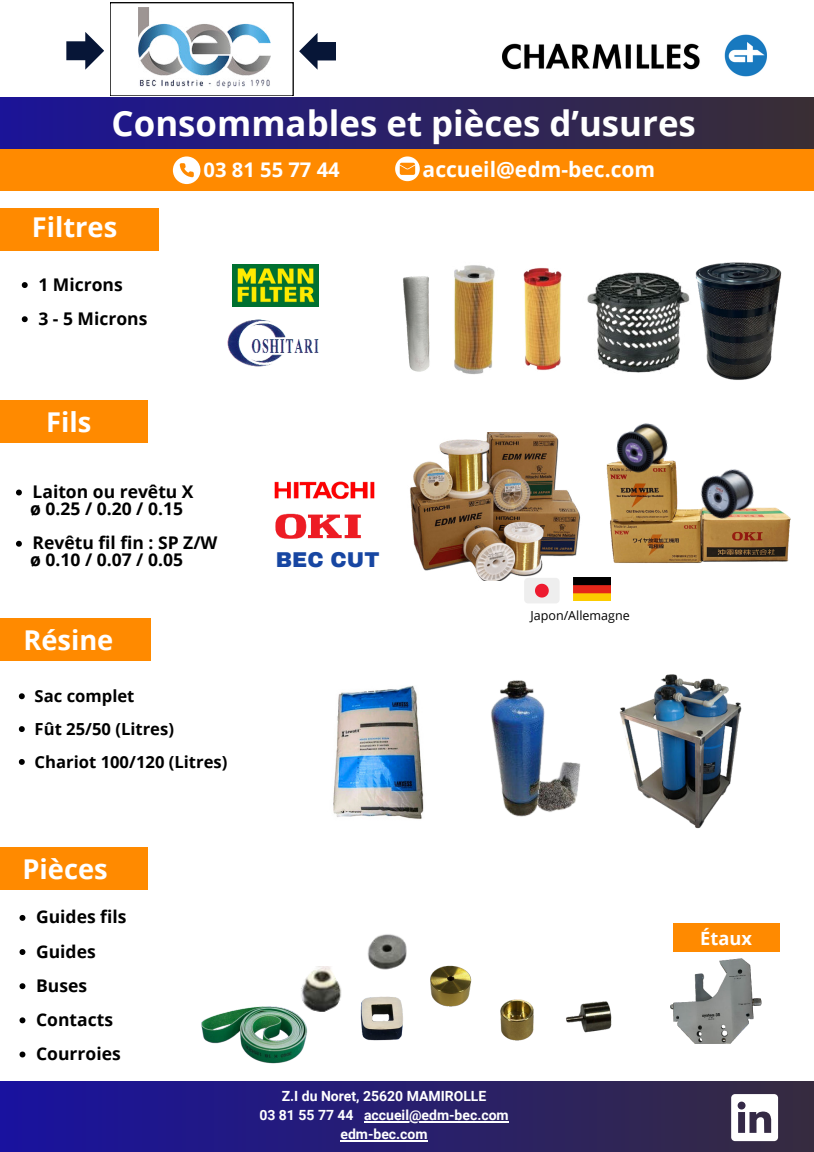
<style>
.page{position:relative;width:814px;height:1152px;background:#fff}
.page>*{position:absolute;margin:0;border:0;box-sizing:border-box;transform-origin:0 0}
.t1{font:700 34.82px "Open Sans";color:#fff}
.t2{font:700 27.3px "Open Sans";color:#fff}
.t3{font:700 21.09px "Open Sans";color:#fff}
.t4{font:900 21px "Archivo";color:#1746a2}
.t5{font:700 20.21px "Open Sans";color:#fff}
.t6{font:700 18.29px "Open Sans";color:#fff}
.t7{font:700 17.5px/34.1px "Open Sans";color:#000}
.t8{font:700 16.62px/32.8px "Open Sans";color:#000}
.t9{font:700 14px/19.1px "Roboto";color:#fff;text-align:center}
.t10{font:12.51px "Open Sans";color:#000}
</style>
<div class="page">
<div style="left:0;top:1080px;width:814px;height:71px;background:linear-gradient(to right,#18119e,#3b3043)"></div>
<svg style="left:731px;top:1093px;width:47px;height:47px"></svg>
<div style="left:0;top:146px;width:814px;height:45px;background:#ff8a00"></div>
<div style="left:0;top:98px;width:814px;height:50px;background:linear-gradient(to right,#1b1498,#3a2e34)"></div>
<div style="left:0;top:208px;width:159px;height:42px;background:#ff8a00"></div>
<img style="left:623px;top:272px;width:14px;height:101px">
<img style="left:637px;top:262px;width:145px;height:118px">
<div style="left:0;top:400px;width:147px;height:42px;background:#ff8a00"></div>
<img style="left:410px;top:432px;width:166px;height:148px">
<div style="left:0;top:618px;width:151px;height:42px;background:#ff8a00"></div>
<div style="left:0;top:847px;width:148px;height:42px;background:#ff8a00"></div>
<img style="left:491px;top:680px;width:90px;height:137px">
<img style="left:333px;top:685px;width:91px;height:134px">
<img style="left:233px;top:264px;width:85px;height:41px">
<img style="left:227px;top:305px;width:92px;height:62px">
<img style="left:619px;top:674px;width:123px;height:154px">
<svg style="left:173px;top:156px;width:27px;height:28px"></svg>
<svg style="left:395px;top:156px;width:25px;height:25px"></svg>
<img style="left:576px;top:490px;width:215px;height:73px">
<img style="left:668px;top:469px;width:114px;height:88px">
<img style="left:606px;top:423px;width:80px;height:67px">
<img style="left:274px;top:481px;width:101px;height:19px">
<img style="left:275px;top:513px;width:86px;height:25px">
<svg style="left:110px;top:3px;width:183px;height:93px"></svg>
<svg style="left:66px;top:32px;width:38px;height:38px"></svg>
<svg style="left:299px;top:33px;width:37px;height:37px"></svg>
<img style="left:502px;top:34px;width:265px;height:43px">
<img style="left:559px;top:271px;width:64px;height:101px">
<img style="left:464px;top:265px;width:95px;height:109px">
<img style="left:403px;top:267px;width:74px;height:107px">
<img style="left:310px;top:966px;width:14px;height:46px">
<img style="left:324px;top:966px;width:120px;height:75px">
<img style="left:429px;top:965px;width:43px;height:40px">
<img style="left:500px;top:999px;width:34px;height:42px">
<img style="left:566px;top:1001px;width:46px;height:32px">
<img style="left:354px;top:934px;width:70px;height:40px">
<hr style="left:364px;top:1121px;width:145px;height:1px;background:#fff">
<hr style="left:340px;top:1140px;width:88px;height:1px;background:#fff">
<img style="left:192px;top:974px;width:126px;height:126px">
<div style="left:673px;top:923px;width:107px;height:28px;background:#ff8a00"></div>
<img style="left:670px;top:951px;width:110px;height:93px">
<div style="left:524px;top:577px;width:35px;height:26px;background:#eee;border-radius:4px"></div>
<svg style="left:535px;top:583px;width:14px;height:14px"></svg>
<img style="left:574px;top:577px;width:36px;height:23px">
<svg style="left:16px;top:489px;width:6px;height:6px"></svg>
<svg style="left:16px;top:540px;width:6px;height:6px"></svg>
<svg style="left:20px;top:914px;width:5px;height:6px"></svg>
<svg style="left:20px;top:949px;width:5px;height:5px"></svg>
<svg style="left:20px;top:983px;width:5px;height:5px"></svg>
<svg style="left:20px;top:1017px;width:5px;height:5px"></svg>
<svg style="left:20px;top:1051px;width:5px;height:6px"></svg>
<svg style="left:19px;top:693px;width:6px;height:6px"></svg>
<svg style="left:19px;top:726px;width:6px;height:5px"></svg>
<svg style="left:19px;top:759px;width:6px;height:5px"></svg>
<svg style="left:22px;top:282px;width:6px;height:6px"></svg>
<svg style="left:22px;top:316px;width:6px;height:6px"></svg>
<h1 class="t1" style="left:112px;top:99px;width:586px">Consommables et pièces d’usures</h1>
<h2 class="t2" style="left:32px;top:208px;width:87px">Filtres</h2>
<p class="t7" style="left:38px;top:267px;width:111px">1 Microns<br>3 - 5 Microns</p>
<h2 class="t2" style="left:46px;top:402px;width:47px">Fils</h2>
<p class="t5" style="left:204px;top:155px;width:138px">03 81 55 77 44</p>
<p class="t3" style="left:422px;top:154px;width:234px">accueil@edm-bec.com</p>
<p class="t7" style="left:30px;top:482px;width:165px;line-height:17.1px">Laiton ou revêtu X ø 0.25 / 0.20 / 0.15</p>
<p class="t7" style="left:30px;top:534px;width:189px;line-height:17.1px">Revêtu fil fin : SP Z/W ø 0.10 / 0.07 / 0.05</p>
<h2 class="t2" style="left:23px;top:620px;width:92px">Résine</h2>
<p class="t8" style="left:35px;top:678px;width:194px">Sac complet<br>Fût 25/50 (Litres)<br>Chariot 100/120 (Litres)</p>
<p class="t4" style="left:276px;top:547px;width:105px">BEC CUT</p>
<p class="t10" style="left:530px;top:606px;width:101px">Japon/Allemagne</p>
<h2 class="t2" style="left:22px;top:849px;width:87px">Pièces</h2>
<p class="t7" style="left:36px;top:899px;width:92px">Guides fils<br>Guides<br>Buses<br>Contacts<br>Courroies</p>
<p class="t9" style="left:259px;top:1085px;width:251px">Z.I du Noret, 25620 MAMIROLLE<br>03 81 55 77 44 accueil@edm-bec.com edm-bec.com</p>
<p class="t6" style="left:700px;top:924px;width:53px">Étaux</p>
</div>
